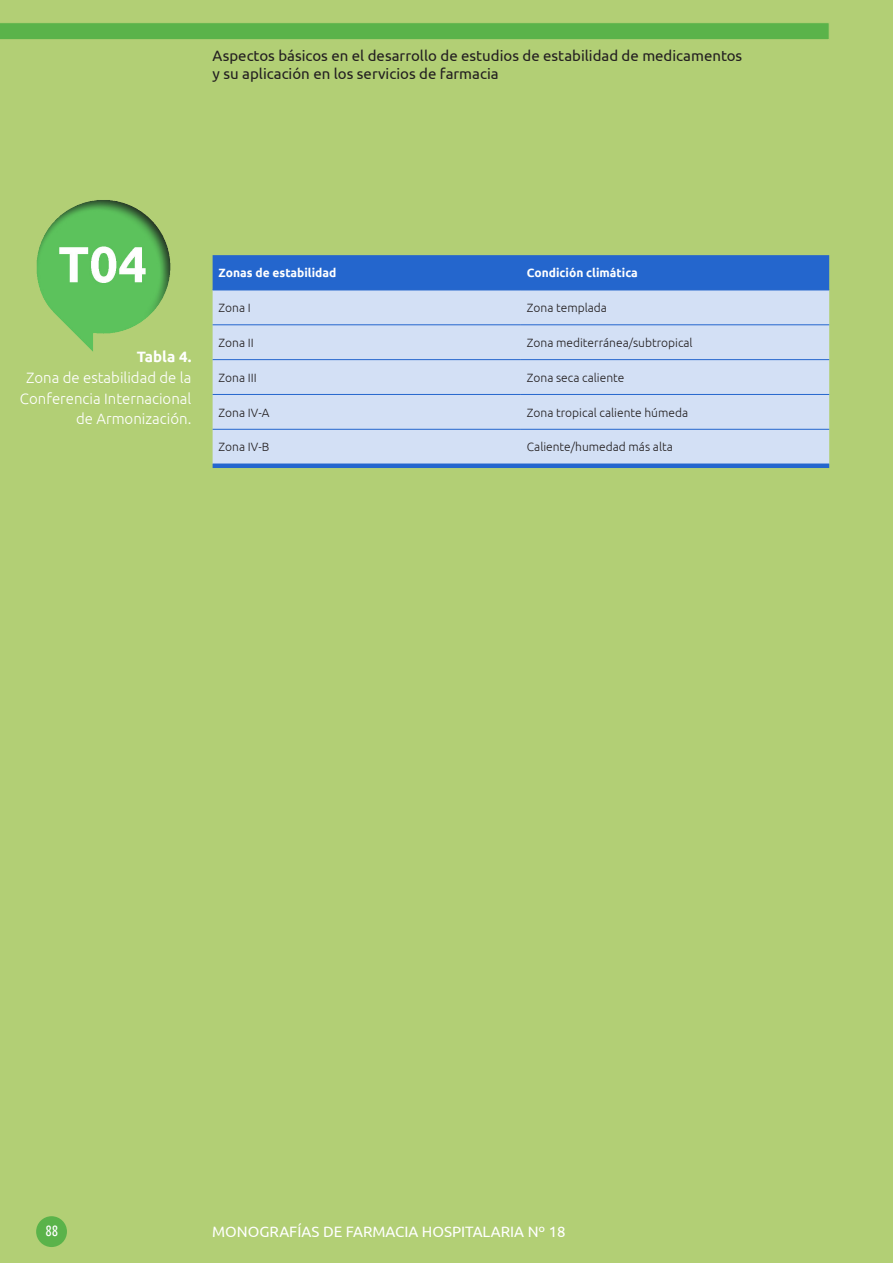
<style>
.page{position:relative;width:893px;height:1263px;background:#b2cf75}
.page>*{position:absolute;margin:0;border:0;box-sizing:border-box;transform-origin:0 0}
.t1{font:15px/18px "Ubuntu";color:#231f20}
.Titol_figura{font:300 15px/20.5px "Ubuntu";color:#fff;text-align:right}
.t2{font:15px "Ubuntu";color:#fff}
.t3{font:15px "Ubuntu Condensed";color:#fff}
.C__texto{font:300 12px "Ubuntu";color:#231f20}
.C__texto-2{font:700 12px "Ubuntu";color:#fff}
.s1{font-weight:700}
</style>
<div class="page">
<div style="left:36px;top:1216px;width:31px;height:31px;background:#5ab34a;border-radius:50%"></div>
<svg style="left:0;top:23px;width:829px;height:17px;background:#5fb44c"></svg>
<img style="left:36px;top:200px;width:135px;height:152px">
<div style="left:213px;top:255px;width:616px;height:35px;background:#2466cd"></div>
<div style="left:213px;top:291px;width:616px;height:172px;background:#d3e0f5"></div>
<hr style="left:213px;top:290px;width:308px;height:1px;background:#2466cd">
<hr style="left:521px;top:290px;width:308px;height:1px;background:#2466cd">
<hr style="left:213px;top:324px;width:308px;height:1px;background:#2466cd">
<hr style="left:521px;top:324px;width:308px;height:1px;background:#2466cd">
<hr style="left:213px;top:359px;width:308px;height:1px;background:#2466cd">
<hr style="left:521px;top:359px;width:308px;height:1px;background:#2466cd">
<hr style="left:213px;top:394px;width:308px;height:1px;background:#2466cd">
<hr style="left:521px;top:394px;width:308px;height:1px;background:#2466cd">
<hr style="left:213px;top:429px;width:308px;height:1px;background:#2466cd">
<hr style="left:521px;top:429px;width:308px;height:1px;background:#2466cd">
<div style="left:213px;top:463px;width:616px;height:5px;background:#2466cd"></div>
<p class="t1" style="left:213px;top:46px;width:531px">Aspectos básicos en el desarrollo de estudios de estabilidad de medicamentos y su aplicación en los servicios de farmacia</p>
<p class="Titol_figura" style="left:20px;top:346px;width:173px"><span class="s1">Tabla 4.<br></span>Zona de estabilidad de la<br>Conferencia Internacional de Armonización.</p>
<p class="C__texto-2" style="left:219px;top:266px;width:119px">Zonas de estabilidad</p>
<p class="C__texto-2" style="left:527px;top:266px;width:112px">Condición climática</p>
<p class="C__texto" style="left:219px;top:301px;width:34px">Zona I</p>
<p class="C__texto" style="left:527px;top:301px;width:82px">Zona templada</p>
<p class="C__texto" style="left:219px;top:335px;width:37px">Zona II</p>
<p class="C__texto" style="left:527px;top:335px;width:167px">Zona mediterránea/subtropical</p>
<p class="C__texto" style="left:219px;top:370px;width:40px">Zona III</p>
<p class="C__texto" style="left:527px;top:370px;width:99px">Zona seca caliente</p>
<p class="C__texto" style="left:219px;top:405px;width:52px">Zona IV-A</p>
<p class="C__texto" style="left:527px;top:405px;width:163px">Zona tropical caliente húmeda</p>
<p class="C__texto" style="left:219px;top:440px;width:52px">Zona IV-B</p>
<p class="C__texto" style="left:527px;top:440px;width:147px">Caliente/humedad más alta</p>
<p class="t3" style="left:45px;top:1221px;width:14px">88</p>
<p class="t2" style="left:212px;top:1222px;width:355px">MONOGRAFÍAS DE FARMACIA HOSPITALARIA Nº 18</p>
</div>
